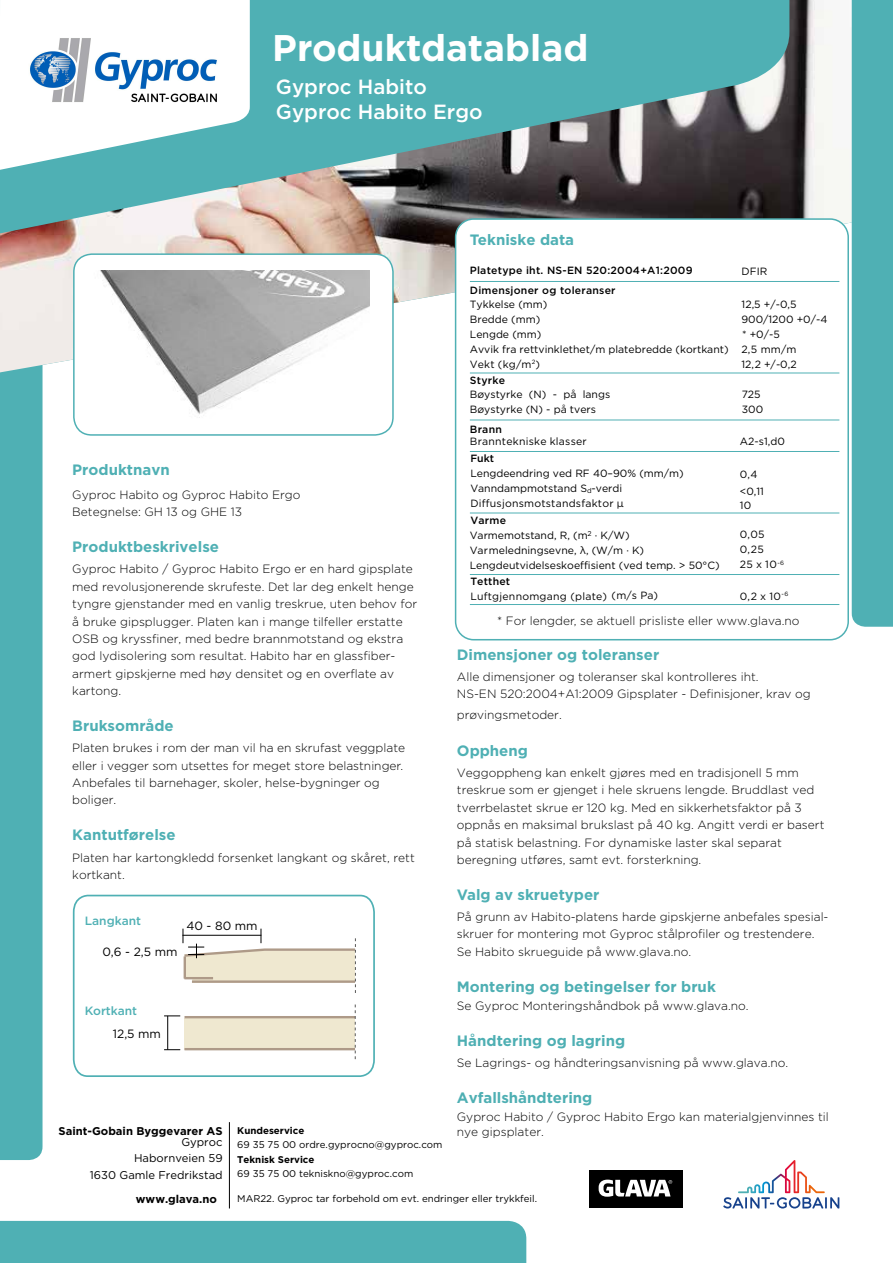
<style>
.page{position:relative;width:893px;height:1263px;background:#fff}
.page>*{position:absolute;margin:0;border:0;box-sizing:border-box;transform-origin:0 0}
.t1{font:700 37.05px "Gotham";color:#fff}
.t2{font:500 20.55px/24.6px "Gotham";color:#fff}
.t3{font:700 15px "Gotham";color:#4fb0b4}
.t4{font:700 15px "Gotham";color:#4eafb3}
.t5{font:300 12px/17.4px "Gotham";color:#000}
.t6{font:12px "Gotham";color:#000}
.t7{font:500 12px "Gotham";color:#4fb0b4}
.t8{font:11.25px/16.2px "Gotham";color:#000;text-align:right}
.t9{font:700 11.25px "Gotham";color:#000}
.t10{font:10.5px/15px "Gotham";color:#000}
.t11{font:500 10.5px "Gotham";letter-spacing:.02em;color:#000}
.t12{font:10.5px "Gotham";letter-spacing:.02em;color:#000}
.t13{font:9.75px "Gotham";color:#000}
.t14{font:700 9.75px "Gotham";color:#000}
.s1{font-weight:500}
</style>
<div class="page">
<div style="left:0;top:386px;width:43px;height:774px;background:#4fb0b4"></div>
<div style="left:0;top:1221px;width:526px;height:42px;background:#4fb0b4"></div>
<img style="left:0;top:0;width:852px;height:379px">
<svg style="left:723px;top:1160px;width:116px;height:48px"></svg>
<svg style="left:0;top:0;width:789px;height:307px;background:#6d9a9a"></svg>
<div style="left:852px;top:0;width:41px;height:627px;background:#4fb0b4"></div>
<svg style="left:0;top:0;width:250px;height:170px"></svg>
<svg style="left:72px;top:894px;width:303px;height:183px"></svg>
<div style="left:184px;top:1018px;width:171px;height:32px;background:#efe8d0"></div>
<hr style="left:184px;top:1016px;width:171px;height:2px;background:#ae9a88">
<hr style="left:184px;top:1048px;width:171px;height:2px;background:#ae9a88">
<svg style="left:355px;top:1004px;width:1px;height:55px"></svg>
<hr style="left:167px;top:1016px;width:1px;height:34px;background:#000">
<svg style="left:164px;top:1015px;width:16px;height:1px"></svg>
<svg style="left:164px;top:1049px;width:16px;height:1px"></svg>
<div style="left:74px;top:254px;width:319px;height:181px;background:#fff;border-radius:18px"></div>
<div style="left:73px;top:253px;width:321px;height:183px;border:2px solid #4fb0b4;border-radius:18px"></div>
<img style="left:100px;top:270px;width:270px;height:148px">
<hr style="left:229px;top:1122px;width:1px;height:86px;background:#000">
<div style="left:590px;top:1170px;width:93px;height:38px;background:#000"></div>
<svg style="left:599px;top:1179px;width:73px;height:18px"></svg>
<div style="left:456px;top:219px;width:392px;height:413px;background:#fff;border-radius:18px"></div>
<div style="left:455px;top:218px;width:394px;height:422px;border:2px solid #4fb0b4;border-radius:18px"></div>
<hr style="left:470px;top:373px;width:369px;height:1px;background:#4fb0b4">
<hr style="left:470px;top:451px;width:369px;height:1px;background:#4fb0b4">
<hr style="left:470px;top:513px;width:369px;height:1px;background:#4fb0b4">
<hr style="left:470px;top:574px;width:369px;height:1px;background:#4fb0b4">
<hr style="left:470px;top:604px;width:369px;height:1px;background:#4fb0b4">
<hr style="left:470px;top:281px;width:369px;height:1px;background:#4fb0b4">
<hr style="left:470px;top:420px;width:369px;height:1px;background:#4fb0b4">
<img style="left:21px;top:29px;width:204px;height:81px">
<svg style="left:182px;top:929px;width:175px;height:64px"></svg>
<h1 class="t1" style="left:272px;top:23px;width:318px">Produktdatablad</h1>
<h2 class="t2" style="left:276px;top:74px;width:208px">Gyproc Habito<br>Gyproc Habito Ergo</h2>
<p class="t3" style="left:470px;top:229px;width:106px">Tekniske data</p>
<p class="t11" style="left:470px;top:263px;width:224px">Platetype iht. NS-EN 520:2004+A1:2009</p>
<p class="t10" style="left:742px;top:264px;width:27px">DFIR</p>
<p class="t11" style="left:470px;top:283px;width:147px">Dimensjoner og toleranser</p>
<p class="t3" style="left:72px;top:460px;width:99px">Produktnavn</p>
<p class="t5" style="left:72px;top:485px;width:230px">Gyproc Habito og Gyproc Habito Ergo<br>Betegnelse: GH 13 og GHE 13</p>
<p class="t3" style="left:72px;top:537px;width:148px">Produktbeskrivelse</p>
<p class="t5" style="left:72px;top:560px;width:347px">Gyproc Habito / Gyproc Habito Ergo er en hard gipsplate med revolusjonerende skrufeste. Det lar deg enkelt henge tyngre gjenstander med en vanlig treskrue, uten behov for å bruke gipsplugger. Platen kan i mange tilfeller erstatte OSB og kryssfiner, med bedre brannmotstand og ekstra god lydisolering som resultat. Habito har en glassfiber&shy;armert gipskjerne med høy densitet og en overflate av kartong.</p>
<p class="t3" style="left:72px;top:716px;width:103px">Bruksområde</p>
<p class="t5" style="left:72px;top:739px;width:334px">Platen brukes i rom der man vil ha en skrufast veggplate eller i vegger som utsettes for meget store belastninger.<br>Anbefales til barnehager, skoler, helse-bygninger og boliger.</p>
<p class="t3" style="left:72px;top:825px;width:105px">Kantutførelse</p>
<p class="t5" style="left:72px;top:848px;width:344px">Platen har kartongkledd forsenket langkant og skåret, rett kortkant.</p>
<p class="t7" style="left:85px;top:913px;width:58px">Langkant</p>
<p class="t6" style="left:102px;top:944px;width:77px">0,6 - 2,5 mm</p>
<p class="t6" style="left:186px;top:918px;width:73px">40 - 80 mm</p>
<p class="t7" style="left:85px;top:1003px;width:54px">Kortkant</p>
<p class="t6" style="left:113px;top:1026px;width:50px">12,5 mm</p>
<p class="t10" style="left:470px;top:297px;width:79px">Tykkelse (mm)<br>Bredde (mm)</p>
<p class="t10" style="left:741px;top:297px;width:88px">12,5 +/-0,5<br>900/1200 +0/-4</p>
<p class="t10" style="left:470px;top:327px;width:260px">Lengde (mm)<br>Avvik fra rettvinklethet/m platebredde (kortkant)<br>Vekt (kg/m<sup>2</sup>)</p>
<p class="t10" style="left:741px;top:327px;width:57px">* +0/-5<br>2,5 mm/m<br>12,2 +/-0,2</p>
<p class="t11" style="left:470px;top:373px;width:37px">Styrke</p>
<p class="t10" style="left:470px;top:387px;width:142px">Bøystyrke (N) - på langs<br>Bøystyrke (N) - på tvers</p>
<p class="t10" style="left:742px;top:386px;width:23px;line-height:15.8px">725<br>300</p>
<p class="t11" style="left:470px;top:422px;width:34px">Brann</p>
<p class="t12" style="left:470px;top:435px;width:118px">Branntekniske klasser</p>
<p class="t10" style="left:740px;top:434px;width:46px">A2-s1,d0</p>
<p class="t11" style="left:470px;top:451px;width:25px">Fukt</p>
<p class="t10" style="left:470px;top:466px;width:215px">Lengdeendring ved RF 40–90% (mm/m)<br>Vanndampmotstand S<sub>d</sub>-verdi<br>Diffusjonsmotstandsfaktor µ</p>
<p class="t10" style="left:470px;top:512px;width:252px"><span class="s1">Varme<br></span>Varmemotstand, R, (m<sup>2</sup> · K/W)<br>Varmeledningsevne, λ, (W/m · K)<br>Lengdeutvidelseskoeffisient (ved temp. &gt; 50°C)</p>
<p class="t10" style="left:740px;top:467px;width:19px">0,4</p>
<p class="t10" style="left:740px;top:498px;width:13px">10</p>
<p class="t10" style="left:740px;top:483px;width:26px">&lt;0,11</p>
<p class="t10" style="left:740px;top:527px;width:26px">0,05<br>0,25</p>
<p class="t10" style="left:740px;top:557px;width:46px">25 x 10<sup>-6</sup></p>
<p class="t11" style="left:470px;top:574px;width:41px">Tetthet</p>
<p class="t12" style="left:470px;top:589px;width:189px">Luftgjennomgang (plate) (m/s Pa)</p>
<p class="t10" style="left:740px;top:588px;width:50px">0,2 x 10<sup>-6</sup></p>
<p class="t5" style="left:497px;top:612px;width:304px">* For lengder, se aktuell prisliste eller www.glava.no</p>
<p class="t3" style="left:457px;top:645px;width:204px">Dimensjoner og toleranser</p>
<p class="t5" style="left:457px;top:667px;width:355px">Alle dimensjoner og toleranser skal kontrolleres iht.<br>NS-EN 520:2004+A1:2009 Gipsplater - Definisjoner, krav og</p>
<p class="t5" style="left:457px;top:705px;width:106px">prøvingsmetoder.</p>
<p class="t3" style="left:457px;top:741px;width:73px">Oppheng</p>
<p class="t5" style="left:457px;top:764px;width:369px">Veggoppheng kan enkelt gjøres med en tradisjonell 5 mm treskrue som er gjenget i hele skruens lengde. Bruddlast ved tverrbelastet skrue er 120 kg. Med en sikkerhetsfaktor på 3 oppnås en maksimal brukslast på 40 kg. Angitt verdi er basert på statisk belastning. For dynamiske laster skal separat beregning utføres, samt evt. forsterkning.</p>
<p class="t3" style="left:457px;top:885px;width:144px">Valg av skruetyper</p>
<p class="t5" style="left:457px;top:908px;width:373px">På grunn av Habito-platens harde gipskjerne anbefales spesial&shy;skruer for montering mot Gyproc stålprofiler og trestendere.<br>Se Habito skrueguide på www.glava.no.</p>
<p class="t4" style="left:457px;top:977px;width:260px">Montering og betingelser for bruk</p>
<p class="t5" style="left:457px;top:997px;width:293px">Se Gyproc Monteringshåndbok på www.glava.no.</p>
<p class="t4" style="left:457px;top:1031px;width:170px">Håndtering og lagring</p>
<p class="t5" style="left:457px;top:1054px;width:333px">Se Lagrings- og håndteringsanvisning på www.glava.no.</p>
<p class="t4" style="left:457px;top:1088px;width:137px">Avfallshåndtering</p>
<p class="t5" style="left:457px;top:1108px;width:373px">Gyproc Habito / Gyproc Habito Ergo kan materialgjenvinnes til</p>
<p class="t9" style="left:59px;top:1123px;width:165px">Saint-Gobain Byggevarer AS</p>
<p class="t5" style="left:457px;top:1122px;width:88px">nye gipsplater.</p>
<p class="t8" style="left:90px;top:1134px;width:134px">Gyproc<br>Habornveien 59<br>1630 Gamle Fredrikstad</p>
<p class="t9" style="left:136px;top:1191px;width:83px">www.glava.no</p>
<p class="t14" style="left:237px;top:1124px;width:69px">Kundeservice</p>
<p class="t13" style="left:237px;top:1139px;width:207px">69 35 75 00 ordre.gyprocno@gyproc.com</p>
<p class="t14" style="left:237px;top:1152px;width:79px">Teknisk Service</p>
<p class="t13" style="left:237px;top:1167px;width:178px">69 35 75 00 tekniskno@gyproc.com</p>
<p class="t13" style="left:237px;top:1192px;width:301px">MAR22. Gyproc tar forbehold om evt. endringer eller trykkfeil.</p>
</div>
